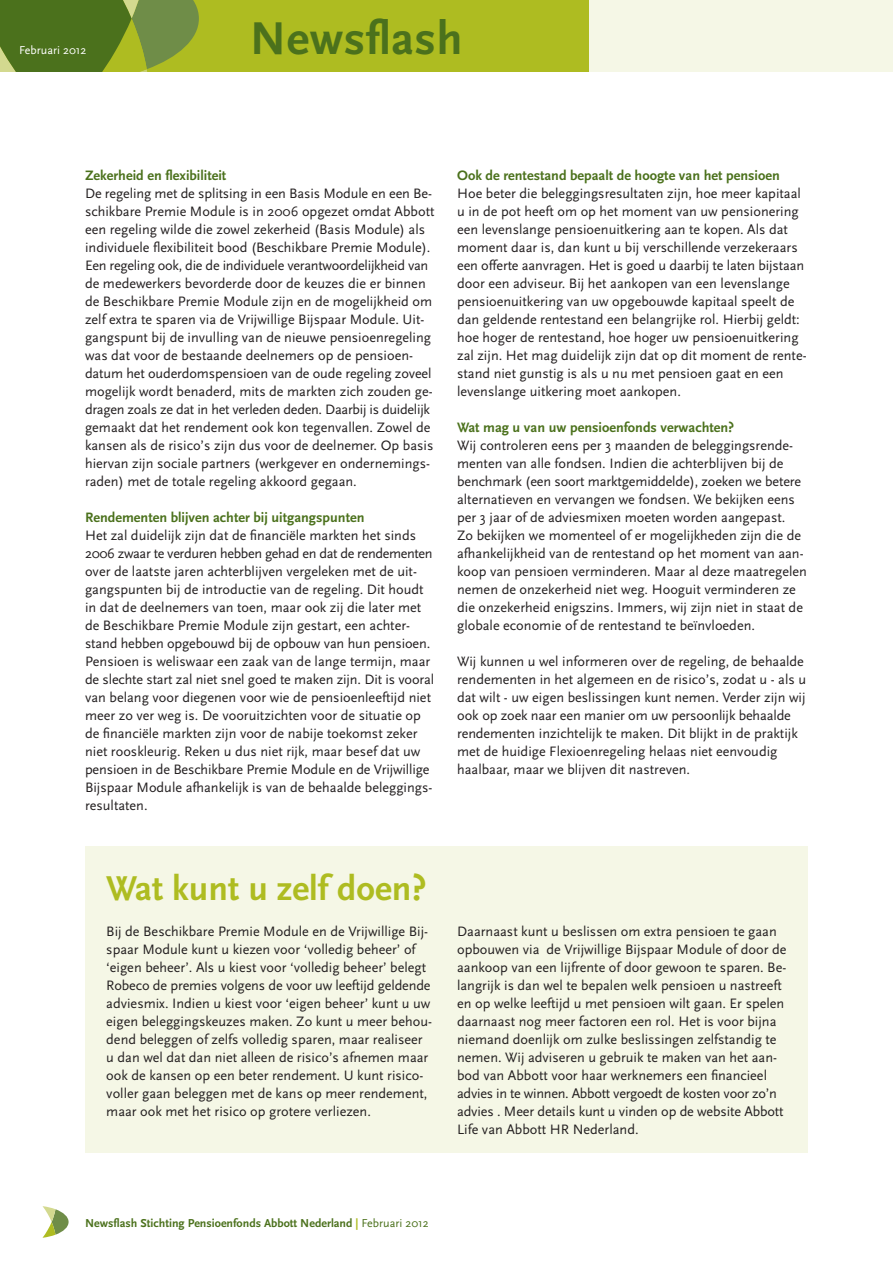
<style>
.page{position:relative;width:893px;height:1263px;background:#fff}
.page>*{position:absolute;margin:0;border:0;box-sizing:border-box;transform-origin:0 0}
.t1{font:700 48px "Scala Sans";letter-spacing:.01em;color:#4b711c}
.t2{font:700 36px "Scala Sans";color:#aebc21}
.t3{font:14.25px/18px "Scala Sans";color:#231f20}
.t4{font:700 14.25px "Scala Sans";color:#4b711c}
.t5{font:700 12px "Scala Sans";color:#4b711c}
.t6{font:12px "Scala Sans";color:#fff}
.s1{color:#aebc21}
.s2{font-weight:400}
</style>
<div class="page">
<div style="left:85px;top:846px;width:723px;height:306px;background:#f5f7e6"></div>
<svg style="left:43px;top:1206px;width:26px;height:32px"></svg>
<div style="left:573px;top:0;width:320px;height:73px;background:#f5f7e6"></div>
<div style="left:0;top:0;width:588px;height:73px;background:#aebc21"></div>
<svg style="left:0;top:0;width:199px;height:72px"></svg>
<div style="left:0;top:72px;width:893px;height:90px;background:#fff"></div>
<p class="t6" style="left:19px;top:44px;width:69px">Februari 2012</p>
<h1 class="t1" style="left:250px;top:13px;width:214px">Newsflash</h1>
<p class="t4" style="left:85px;top:168px;width:143px">Zekerheid en flexibiliteit</p>
<p class="t3" style="left:85px;top:185px;width:351px">De regeling met de splitsing in een Basis Module en een Be&shy;schikbare Premie Module is in 2006 opgezet omdat Abbott een regeling wilde die zowel zekerheid (Basis Module) als individuele flexibiliteit bood (Beschikbare Premie Module).<br>Een regeling ook, die de individuele verantwoordelijkheid van de medewerkers bevorderde door de keuzes die er binnen de Beschikbare Premie Module zijn en de mogelijkheid om zelf extra te sparen via de Vrijwillige Bijspaar Module. Uit&shy;gangspunt bij de invulling van de nieuwe pensioenregeling was dat voor de bestaande deelnemers op de pensioen&shy;datum het ouderdomspensioen van de oude regeling zoveel mogelijk wordt benaderd, mits de markten zich zouden ge-- dragen zoals ze dat in het verleden deden. Daarbij is duidelijk gemaakt dat het rendement ook kon tegenvallen. Zowel de kansen als de risico’s zijn dus voor de deelnemer. Op basis hiervan zijn sociale partners (werkgever en ondernemings&shy;raden) met de totale regeling akkoord gegaan.</p>
<p class="t4" style="left:85px;top:510px;width:281px">Rendementen blijven achter bij uitgangspunten</p>
<p class="t3" style="left:85px;top:527px;width:351px">Het zal duidelijk zijn dat de financiële markten het sinds 2006 zwaar te verduren hebben gehad en dat de rendementen over de laatste jaren achterblijven vergeleken met de uit&shy;gangspunten bij de introductie van de regeling. Dit houdt in dat de deelnemers van toen, maar ook zij die later met de Beschikbare Premie Module zijn gestart, een achter&shy;stand hebben opgebouwd bij de opbouw van hun pensioen.<br>Pensioen is weliswaar een zaak van de lange termijn, maar de slechte start zal niet snel goed te maken zijn. Dit is vooral van belang voor diegenen voor wie de pensioenleeftijd niet meer zo ver weg is. De vooruitzichten voor de situatie op de financiële markten zijn voor de nabije toekomst zeker niet rooskleurig. Reken u dus niet rijk, maar besef dat uw pensioen in de Beschikbare Premie Module en de Vrijwillige Bijspaar Module afhankelijk is van de behaalde beleggings&shy;resultaten.</p>
<p class="t4" style="left:457px;top:168px;width:324px">Ook de rentestand bepaalt de hoogte van het pensioen</p>
<p class="t3" style="left:457px;top:185px;width:351px">Hoe beter die beleggingsresultaten zijn, hoe meer kapitaal u in de pot heeft om op het moment van uw pensionering een levenslange pensioenuitkering aan te kopen. Als dat moment daar is, dan kunt u bij verschillende verzekeraars een offerte aanvragen. Het is goed u daarbij te laten bijstaan door een adviseur. Bij het aankopen van een levenslange pensioenuitkering van uw opgebouwde kapitaal speelt de dan geldende rentestand een belangrijke rol. Hierbij geldt: hoe hoger de rentestand, hoe hoger uw pensioenuitkering zal zijn. Het mag duidelijk zijn dat op dit moment de rente&shy;stand niet gunstig is als u nu met pensioen gaat en een levenslange uitkering moet aankopen.</p>
<p class="t4" style="left:457px;top:420px;width:279px">Wat mag u van uw pensioenfonds verwachten?</p>
<p class="t3" style="left:457px;top:437px;width:351px">Wij controleren eens per 3 maanden de beleggingsrende&shy;menten van alle fondsen. Indien die achterblijven bij de benchmark (een soort marktgemiddelde), zoeken we betere alternatieven en vervangen we fondsen. We bekijken eens per 3 jaar of de adviesmixen moeten worden aangepast.<br>Zo bekijken we momenteel of er mogelijkheden zijn die de afhankelijkheid van de rentestand op het moment van aan&shy;koop van pensioen verminderen. Maar al deze maatregelen nemen de onzekerheid niet weg. Hooguit verminderen ze die onzekerheid enigszins. Immers, wij zijn niet in staat de globale economie of de rentestand te beïnvloeden.</p>
<p class="t3" style="left:457px;top:653px;width:350px">Wij kunnen u wel informeren over de regeling, de behaalde rendementen in het algemeen en de risico’s, zodat u - als u dat wilt - uw eigen beslissingen kunt nemen. Verder zijn wij ook op zoek naar een manier om uw persoonlijk behaalde rendementen inzichtelijk te maken. Dit blijkt in de praktijk met de huidige Flexioenregeling helaas niet eenvoudig haalbaar, maar we blijven dit nastreven.</p>
<h2 class="t2" style="left:106px;top:869px;width:322px">Wat kunt u zelf doen?</h2>
<p class="t3" style="left:106px;top:923px;width:327px">Bij de Beschikbare Premie Module en de Vrijwillige Bij-- spaar Module kunt u kiezen voor ‘volledig beheer’ of ‘eigen beheer’. Als u kiest voor ‘volledig beheer’ belegt Robeco de premies volgens de voor uw leeftijd geldende adviesmix. Indien u kiest voor ‘eigen beheer’ kunt u uw eigen beleggingskeuzes maken. Zo kunt u meer behou&shy;dend beleggen of zelfs volledig sparen, maar realiseer u dan wel dat dan niet alleen de risico’s afnemen maar ook de kansen op een beter rendement. U kunt risico&shy;voller gaan beleggen met de kans op meer rendement, maar ook met het risico op grotere verliezen.</p>
<p class="t3" style="left:457px;top:923px;width:331px">Daarnaast kunt u beslissen om extra pensioen te gaan opbouwen via de Vrijwillige Bijspaar Module of door de aankoop van een lijfrente of door gewoon te sparen. Be&shy;langrijk is dan wel te bepalen welk pensioen u nastreeft en op welke leeftijd u met pensioen wilt gaan. Er spelen daarnaast nog meer factoren een rol. Het is voor bijna niemand doenlijk om zulke beslissingen zelfstandig te nemen. Wij adviseren u gebruik te maken van het aan&shy;bod van Abbott voor haar werknemers een financieel advies in te winnen. Abbott vergoedt de kosten voor zo’n advies . Meer details kunt u vinden op de website Abbott Life van Abbott HR Nederland.</p>
<p class="t5" style="left:85px;top:1217px;width:345px">Newsflash Stichting Pensioenfonds Abbott Nederland <span class="s1">|</span> <span class="s2">Februari 2012</span></p>
</div>
